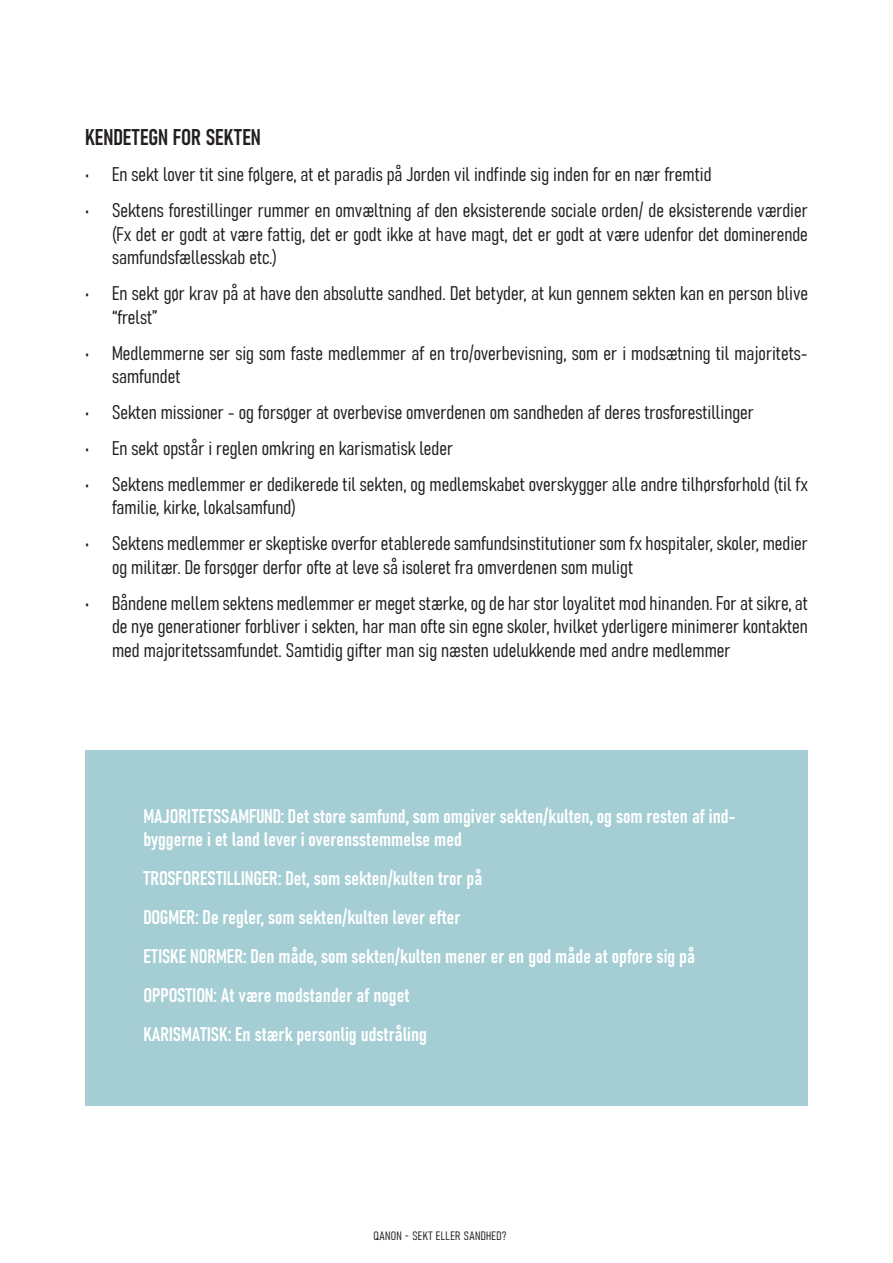
<style>
.page{position:relative;width:893px;height:1263px;background:#fff}
.page>*{position:absolute;margin:0;border:0;box-sizing:border-box;transform-origin:0 0}
.t1{font:22.5px "Bahnschrift";color:#231f20}
.t2{font:19.5px/23.4px "Bahnschrift";color:#231f20}
.t3{font:19.5px/23.4px "Bahnschrift";color:#fff}
.t4{font:12px "Bahnschrift";letter-spacing:.03em;color:#231f20}
</style>
<div class="page">
<div style="left:85px;top:750px;width:723px;height:356px;background:#a4ced4"></div>
<p class="t1" style="left:85px;top:120px;width:177px">KENDETEGN FOR SEKTEN</p>
<p class="t2" style="left:85px;top:162px;width:628px">• En sekt lover tit sine følgere, at et paradis på Jorden vil indfinde sig inden for en nær fremtid</p>
<p class="t2" style="left:112px;top:198px;width:697px;text-align:justify;text-indent:-27px">• Sektens forestillinger rummer en omvæltning af den eksisterende sociale orden/ de eksisterende værdier (Fx det er godt at være fattig, det er godt ikke at have magt, det er godt at være udenfor det dominerende samfundsfællesskab etc.)</p>
<p class="t2" style="left:112px;top:280px;width:697px;text-indent:-27px">• En sekt gør krav på at have den absolutte sandhed. Det betyder, at kun gennem sekten kan en person blive “frelst”</p>
<p class="t2" style="left:112px;top:340px;width:697px;text-indent:-27px">• Medlemmerne ser sig som faste medlemmer af en tro/overbevisning, som er i modsætning til majoritets&shy;samfundet</p>
<p class="t2" style="left:85px;top:399px;width:670px">• Sekten missioner - og forsøger at overbevise omverdenen om sandheden af deres trosforestillinger</p>
<p class="t2" style="left:85px;top:435px;width:370px">• En sekt opstår i reglen omkring en karismatisk leder</p>
<p class="t2" style="left:112px;top:471px;width:697px;text-indent:-27px">• Sektens medlemmer er dedikerede til sekten, og medlemskabet overskygger alle andre tilhørsforhold (til fx familie, kirke, lokalsamfund)</p>
<p class="t2" style="left:112px;top:531px;width:697px;text-indent:-27px">• Sektens medlemmer er skeptiske overfor etablerede samfundsinstitutioner som fx hospitaler, skoler, medier og militær. De forsøger derfor ofte at leve så isoleret fra omverdenen som muligt</p>
<p class="t2" style="left:112px;top:590px;width:697px;text-align:justify;text-indent:-27px">• Båndene mellem sektens medlemmer er meget stærke, og de har stor loyalitet mod hinanden. For at sikre, at de nye generationer forbliver i sekten, har man ofte sin egne skoler, hvilket yderligere minimerer kontakten med majoritetssamfundet. Samtidig gifter man sig næsten udelukkende med andre medlemmer</p>
<p class="t3" style="left:144px;top:803px;width:594px">MAJORITETSSAMFUND: Det store samfund, som omgiver sekten/kulten, og som resten af ind&shy;byggerne i et land lever i overensstemmelse med</p>
<p class="t3" style="left:144px;top:865px;width:340px">TROSFORESTILLINGER: Det, som sekten/kulten tror på</p>
<p class="t3" style="left:144px;top:904px;width:319px">DOGMER: De regler, som sekten/kulten lever efter</p>
<p class="t3" style="left:144px;top:943px;width:553px">ETISKE NORMER: Den måde, som sekten/kulten mener er en god måde at opføre sig på</p>
<p class="t3" style="left:144px;top:982px;width:267px">OPPOSTION: At være modstander af noget</p>
<p class="t3" style="left:144px;top:1021px;width:285px">KARISMATISK: En stærk personlig udstråling</p>
<p class="t4" style="left:374px;top:1226px;width:134px">QANON - SEKT ELLER SANDHED?</p>
</div>
